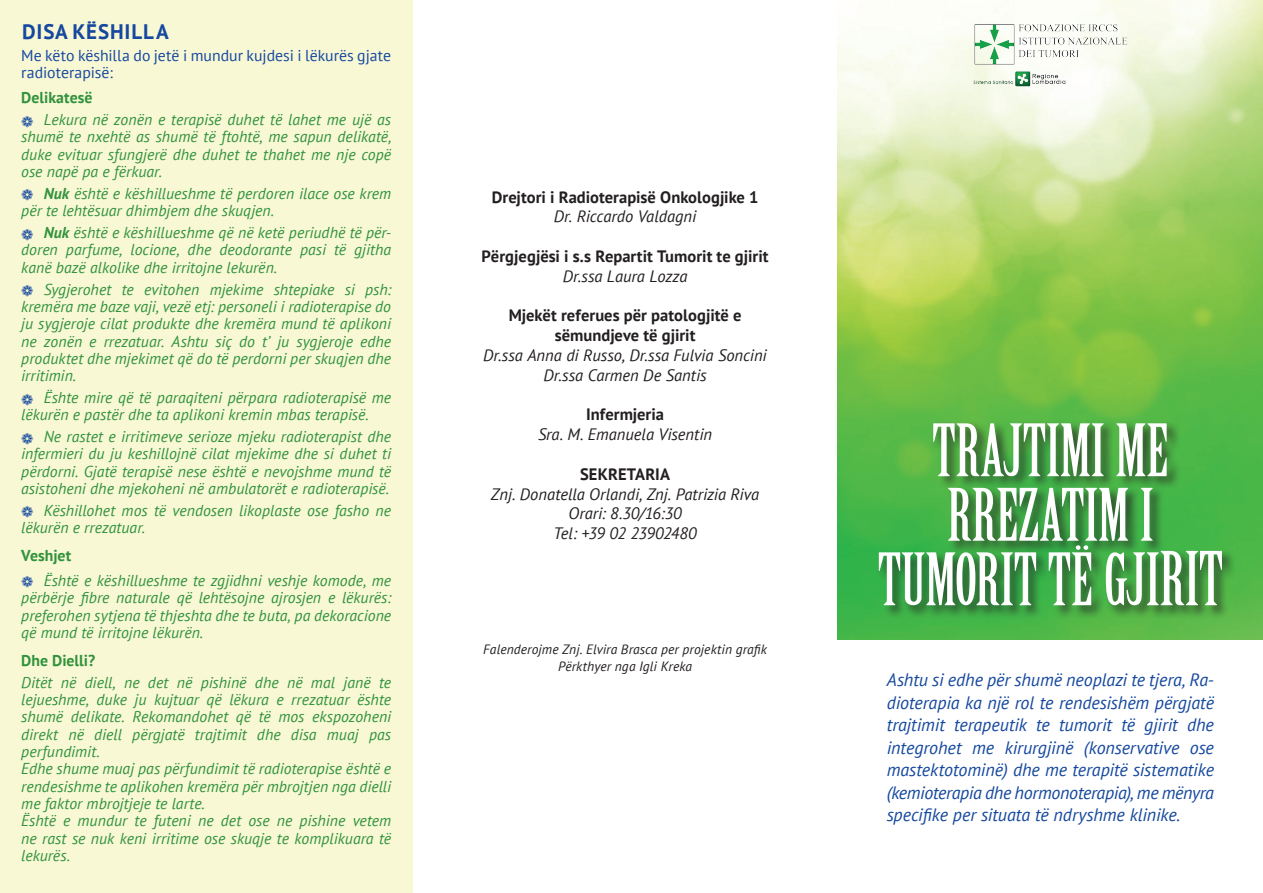
<style>
.page{position:relative;width:1263px;height:893px;background:#fff}
.page>*{position:absolute;margin:0;border:0;box-sizing:border-box;transform-origin:0 0}
.t1{font:70.5px/64.5px "Birch Std";color:#fff;text-align:center}
.t2{font:700 21px "PT Sans";letter-spacing:.04em;color:#15489e}
.t3{font:italic 18px/22.5px "PT Sans";letter-spacing:-.01em;color:#15489e;text-align:justify}
.t4{font:italic 16.5px/19.8px "PT Sans";color:#231f20;text-align:center}
.t5{font:700 16.5px/19.8px "PT Sans";color:#231f20;text-align:center}
.t6{font:italic 15.75px/17.2px "PT Sans";color:#31923c}
.t7{font:15.75px/17.2px "PT Sans";color:#15489e}
.t8{font:700 15.75px "PT Sans";letter-spacing:.005em;color:#31923c}
.t9{font:italic 13.5px/16.2px "PT Sans";letter-spacing:.005em;color:#231f20;text-align:center}
.s1{font-weight:700;font-style:normal}
.s2{color:#15489e}
.s3{font-weight:700}
.s4{font-size:72.45px}
</style>
<div class="page">
<div style="left:0;top:0;width:412px;height:893px;background:#f8f8d5"></div>
<img style="left:838px;top:0;width:425px;height:640px">
<div style="left:876px;top:421px;width:360px;height:198px;background:#231f20;opacity:.75"></div>
<img style="left:971px;top:21px;width:160px;height:44px">
<img style="left:967px;top:69px;width:106px;height:21px">
<h2 class="t2" style="left:22px;top:18px;width:148px">DISA KËSHILLA</h2>
<p class="t7" style="left:21px;top:47px;width:371px">Me këto këshilla do jetë i mundur kujdesi i lëkurës gjate radioterapisë:</p>
<p class="t6" style="left:21px;top:86px;width:371px;line-height:21.9px"><span class="s1">Delikatesë<br></span><span class="s2">❁</span> Lekura në zonën e terapisë duhet të lahet me ujë as</p>
<p class="t6" style="left:21px;top:128px;width:371px;text-align:justify">shumë te nxehtë as shumë të ftohtë, me sapun delikatë, duke evituar sfungjerë dhe duhet te thahet me nje copë ose napë pa e fërkuar.</p>
<p class="t6" style="left:21px;top:184px;width:371px"><span class="s2">❁</span> <span class="s3">Nuk</span> është e këshillueshme të perdoren ilace ose krem për te lehtësuar dhimbjem dhe skuqjen.</p>
<p class="t6" style="left:21px;top:223px;width:371px;text-align:justify"><span class="s2">❁</span> <span class="s3">Nuk</span> është e këshillueshme që në ketë periudhë të për&shy;doren parfume, locione, dhe deodorante pasi të gjitha kanë bazë alkolike dhe irritojne lekurën.</p>
<p class="t6" style="left:21px;top:280px;width:371px;text-align:justify"><span class="s2">❁</span> Sygjerohet te evitohen mjekime shtepiake si psh: kremëra me baze vaji, vezë etj: personeli i radioterapise do ju sygjeroje cilat produkte dhe kremëra mund të aplikoni ne zonën e rrezatuar. Ashtu siç do t’ ju sygjeroje edhe produktet dhe mjekimet që do të perdorni per skuqjen dhe irritimin.</p>
<p class="t6" style="left:21px;top:388px;width:371px"><span class="s2">❁</span> Ështe mire që të paraqiteni përpara radioterapisë me lëkurën e pastër dhe ta aplikoni kremin mbas terapisë.</p>
<p class="t6" style="left:21px;top:428px;width:371px;text-align:justify"><span class="s2">❁</span> Ne rastet e irritimeve serioze mjeku radioterapist dhe infermieri du ju keshillojnë cilat mjekime dhe si duhet ti përdorni. Gjatë terapisë nese është e nevojshme mund të asistoheni dhe mjekoheni në ambulatorët e radioterapisë.</p>
<p class="t6" style="left:21px;top:501px;width:371px"><span class="s2">❁</span> Këshillohet mos të vendosen likoplaste ose fasho ne lëkurën e rrezatuar.</p>
<p class="t6" style="left:21px;top:543px;width:371px;line-height:24.8px"><span class="s1">Veshjet<br></span><span class="s2">❁</span> Është e këshillueshme te zgjidhni veshje komode, me</p>
<p class="t6" style="left:21px;top:589px;width:371px;text-align:justify">përbërje fibre naturale që lehtësojne ajrosjen e lëkurës: preferohen sytjena të thjeshta dhe te buta, pa dekoracione që mund të irritojne lëkurën.</p>
<p class="t8" style="left:21px;top:650px;width:76px">Dhe Dielli?</p>
<p class="t6" style="left:21px;top:673px;width:371px">Ditët në diell, ne det në pishinë dhe në mal janë te lejueshme, duke ju kujtuar që lëkura e rrezatuar ështe shumë delikate. Rekomandohet që të mos ekspozoheni direkt në diell përgjatë trajtimit dhe disa muaj pas perfundimit.<br>Edhe shume muaj pas përfundimit të radioterapise është e rendesishme te aplikohen kremëra për mbrojtjen nga dielli me faktor mbrojtjeje te larte.<br>Është e mundur te futeni ne det ose ne pishine vetem ne rast se nuk keni irritime ose skuqje te komplikuara të lekurës.</p>
<p class="t5" style="left:492px;top:186px;width:268px">Drejtori i Radioterapisë Onkologjike 1</p>
<p class="t4" style="left:554px;top:206px;width:144px">Dr. Riccardo Valdagni</p>
<p class="t5" style="left:482px;top:246px;width:289px">Përgjegjësi i s.s Repartit Tumorit te gjirit</p>
<p class="t4" style="left:563px;top:266px;width:126px">Dr.ssa Laura Lozza</p>
<p class="t5" style="left:509px;top:305px;width:234px">Mjekët referues për patologjitë e sëmundjeve të gjirit</p>
<p class="t4" style="left:483px;top:345px;width:285px">Dr.ssa Anna di Russo, Dr.ssa Fulvia Soncini<br>Dr.ssa Carmen De Santis</p>
<p class="t5" style="left:586px;top:404px;width:79px">Infermjeria</p>
<p class="t4" style="left:538px;top:424px;width:176px">Sra. M. Emanuela Visentin</p>
<p class="t5" style="left:580px;top:464px;width:91px">SEKRETARIA</p>
<p class="t4" style="left:491px;top:483px;width:270px">Znj. Donatella Orlandi, Znj. Patrizia Riva<br>Orari: 8.30/16:30<br>Tel: +39 02 23902480</p>
<p class="t9" style="left:483px;top:641px;width:285px">Falenderojme Znj. Elvira Brasca per projektin grafik<br>Përkthyer nga Igli Kreka</p>
<h1 class="t1" style="left:878px;top:420px;width:346px">TRAJTIMI ME<br>RREZATIM I<br>TUMORIT TË GJI<span class="s4">RIT</span></h1>
<p class="t3" style="left:887px;top:668px;width:329px">Ashtu si edhe për shumë neoplazi te tjera, Ra&shy;dioterapia ka një rol te rendesishëm përgjatë trajtimit terapeutik te tumorit të gjirit dhe integrohet me kirurgjinë (konservative ose mastektotominë) dhe me terapitë sistematike (kemioterapia dhe hormonoterapia), me mënyra specifike per situata të ndryshme klinike.</p>
</div>
